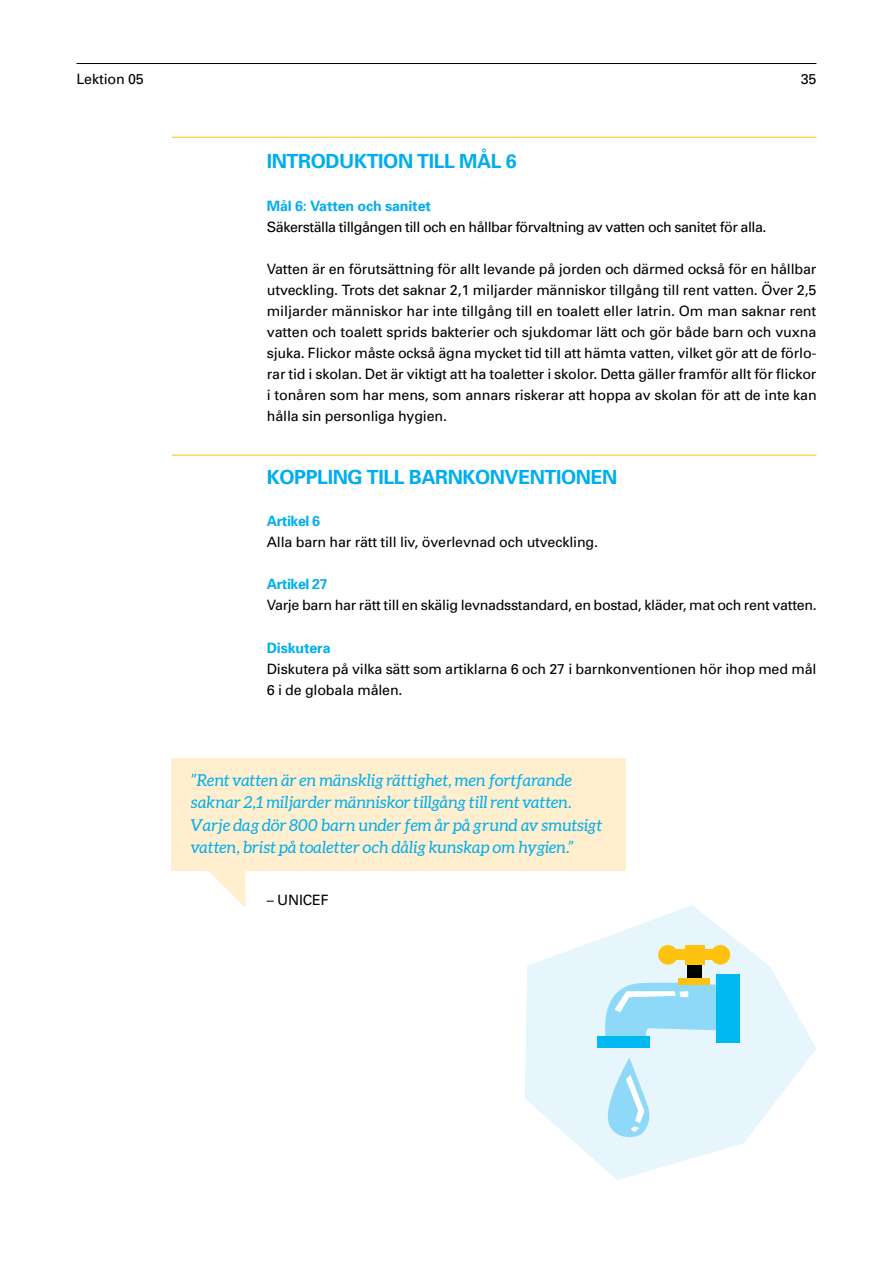
<style>
.page{position:relative;width:893px;height:1263px;background:#fff}
.page>*{position:absolute;margin:0;border:0;box-sizing:border-box;transform-origin:0 0}
.t1{font:700 19.5px "Univers";letter-spacing:-.02em;color:#00aeef}
.t2{font:italic 16.5px/22.5px "Aleo";color:#00aeef}
.t3{font:14.25px/21px "Univers";letter-spacing:-.01em;color:#000;text-align:justify}
.t4{font:14.25px "Univers";letter-spacing:-.03em;color:#000}
.t5{font:700 14.25px "Univers";letter-spacing:-.01em;color:#00aeef}
.t6{font:700 14.25px "Univers";letter-spacing:-.03em;color:#00aeef}
</style>
<div class="page">
<hr style="left:77px;top:63px;width:739px;height:1px;background:#000">
<svg style="left:208px;top:870px;width:38px;height:38px"></svg>
<hr style="left:172px;top:137px;width:644px;height:1px;background:#ffc20e">
<hr style="left:172px;top:455px;width:644px;height:1px;background:#ffc20e">
<div style="left:172px;top:758px;width:454px;height:112px;background:#ffefcf"></div>
<svg style="left:525px;top:905px;width:291px;height:275px;fill:#e7f6fd"></svg>
<div style="left:687px;top:959px;width:15px;height:36px;background:#000101"></div>
<div style="left:674px;top:950px;width:40px;height:10px;background:#ffc20e"></div>
<div style="left:685px;top:945px;width:20px;height:20px;background:#ffc20e"></div>
<div style="left:658px;top:945px;width:20px;height:20px;background:#ffc20e;border-radius:50%"></div>
<div style="left:711px;top:945px;width:19px;height:20px;background:#ffc20e;border-radius:50%"></div>
<div style="left:678px;top:978px;width:32px;height:6px;background:#ffc20e"></div>
<svg style="left:598px;top:981px;width:118px;height:55px;background:#a9e0f4"></svg>
<div style="left:597px;top:1036px;width:53px;height:12px;background:#00b9f1"></div>
<svg style="left:600px;top:1058px;width:52px;height:81px;background:#c2e9fa"></svg>
<div style="left:716px;top:974px;width:24px;height:69px;background:#00b9f1"></div>
<p class="t3" style="left:77px;top:68px;width:69px">Lektion 05</p>
<p class="t3" style="left:801px;top:68px;width:17px">35</p>
<h1 class="t1" style="left:267px;top:149px;width:251px">INTRODUKTION TILL MÅL 6</h1>
<p class="t5" style="left:267px;top:196px;width:166px">Mål 6: Vatten och sanitet</p>
<p class="t4" style="left:267px;top:218px;width:501px">Säkerställa tillgången till och en hållbar förvaltning av vatten och sanitet för alla.</p>
<p class="t3" style="left:267px;top:258px;width:551px">Vatten är en förutsättning för allt levande på jorden och därmed också för en hållbar utveckling. Trots det saknar 2,1 miljarder människor tillgång till rent vatten. Över 2,5 miljarder människor har inte tillgång till en toalett eller latrin. Om man saknar rent vatten och toalett sprids bakterier och sjukdomar lätt och gör både barn och vuxna sjuka. Flickor måste också ägna mycket tid till att hämta vatten, vilket gör att de förlo&shy;rar tid i skolan. Det är viktigt att ha toaletter i skolor. Detta gäller framför allt för flickor i tonåren som har mens, som annars riskerar att hoppa av skolan för att de inte kan hålla sin personliga hygien.</p>
<h1 class="t1" style="left:267px;top:465px;width:352px">KOPPLING TILL BARNKONVENTIONEN</h1>
<p class="t6" style="left:267px;top:512px;width:55px">Artikel 6</p>
<p class="t3" style="left:267px;top:531px;width:333px">Alla barn har rätt till liv, överlevnad och utveckling.</p>
<p class="t6" style="left:267px;top:575px;width:62px">Artikel 27</p>
<p class="t3" style="left:267px;top:595px;width:551px">Varje barn har rätt till en skälig levnadsstandard, en bostad, kläder, mat och rent vatten.</p>
<p class="t5" style="left:267px;top:638px;width:65px">Diskutera</p>
<p class="t3" style="left:267px;top:658px;width:551px">Diskutera på vilka sätt som artiklarna 6 och 27 i barnkonventionen hör ihop med mål<br>6 i de globala målen.</p>
<p class="t2" style="left:191px;top:769px;width:413px">”Rent vatten är en mänsklig rättighet, men fortfarande saknar 2,1 miljarder människor tillgång till rent vatten.<br>Varje dag dör 800 barn under fem år på grund av smutsigt vatten, brist på toaletter och dålig kunskap om hygien.”</p>
<p class="t3" style="left:267px;top:889px;width:63px">– UNICEF</p>
</div>
